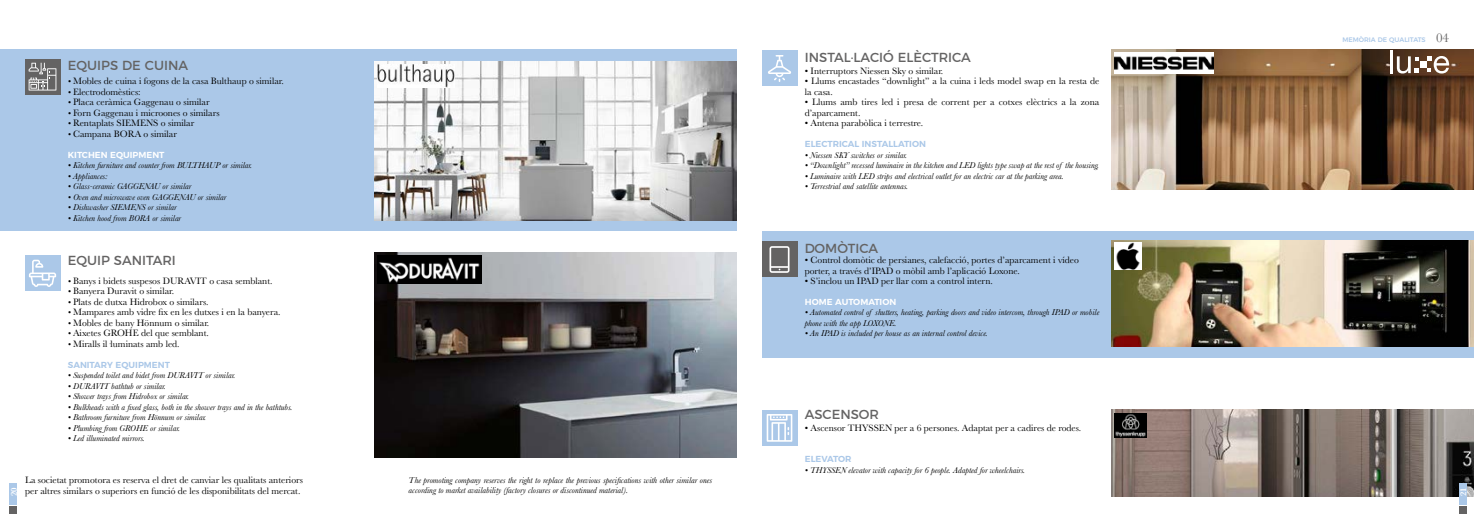
<style>
.page{position:relative;width:1474px;height:521px;background:#fff}
.page>*{position:absolute;margin:0;border:0;box-sizing:border-box;transform-origin:0 0}
.t1{font:13.12px "Montserrat";color:#646363}
.t2{font:9.62px/10.5px "Baskerville";color:#000}
.t3{font:italic 8.75px/10.5px "Baskerville";color:#000}
.t4{font:600 8.75px "Montserrat";color:#abc8e8}
.t5{font:600 8.75px "Montserrat";color:#fff}
.t6{font:600 8.75px "Baskerville";color:#fff}
.t7{font:500 6.56px "Montserrat";color:#abc8e8}
.s1{font-style:italic;font-size:8.75px}
.s2{font-family:"Baskerville";font-weight:400;font-size:13.12px;color:#646363}
</style>
<div class="page">
<div style="left:0;top:50px;width:737px;height:181px;background:#abc8e8"></div>
<img style="left:375px;top:252px;width:362px;height:205px">
<img style="left:375px;top:62px;width:362px;height:159px">
<div style="left:25px;top:256px;width:35px;height:35px;background:#abc8e8"></div>
<div style="left:25px;top:59px;width:35px;height:35px;background:#646363"></div>
<img style="left:377px;top:64px;width:78px;height:24px">
<img style="left:377px;top:256px;width:104px;height:28px">
<svg style="left:29px;top:260px;width:27px;height:27px"></svg>
<svg style="left:29px;top:63px;width:27px;height:28px"></svg>
<img style="left:1111px;top:50px;width:362px;height:139px">
<img style="left:1111px;top:410px;width:362px;height:86px">
<div style="left:761px;top:231px;width:712px;height:126px;background:#abc8e8"></div>
<img style="left:1111px;top:240px;width:362px;height:107px">
<div style="left:761px;top:51px;width:36px;height:35px;background:#abc8e8"></div>
<div style="left:761px;top:241px;width:36px;height:36px;background:#646363"></div>
<div style="left:761px;top:410px;width:36px;height:35px;background:#abc8e8"></div>
<img style="left:1114px;top:53px;width:99px;height:20px">
<img style="left:1114px;top:242px;width:27px;height:27px">
<img style="left:1114px;top:413px;width:32px;height:25px">
<svg style="left:768px;top:55px;width:23px;height:27px"></svg>
<svg style="left:769px;top:246px;width:20px;height:27px"></svg>
<svg style="left:766px;top:414px;width:26px;height:28px"></svg>
<div style="left:1458px;top:483px;width:8px;height:21px;background:#abc8e8"></div>
<div style="left:1458px;top:506px;width:8px;height:8px;background:#646363"></div>
<div style="left:9px;top:483px;width:8px;height:21px;background:#abc8e8"></div>
<div style="left:9px;top:506px;width:8px;height:8px;background:#646363"></div>
<hr style="left:1389px;top:50px;width:3px;height:23px;background:#fff">
<svg style="left:1426px;top:56px;width:23px;height:17px"></svg>
<svg style="left:1396px;top:56px;width:22px;height:18px"></svg>
<div style="left:1419px;top:61px;width:7px;height:7px;background:#fff"></div>
<h1 class="t1" style="left:68px;top:55px;width:122px">EQUIPS DE CUINA</h1>
<p class="t2" style="left:68px;top:76px;width:217px"><span class="s1">•</span> Mobles de cuina i fogons de la casa Bulthaup o similar.</p>
<p class="t2" style="left:68px;top:86px;width:74px"><span class="s1">•</span> Electrodomèstics:</p>
<p class="t2" style="left:68px;top:97px;width:143px"><span class="s1">•</span> Placa ceràmica Gaggenau o similar</p>
<p class="t2" style="left:68px;top:107px;width:153px"><span class="s1">•</span> Forn Gaggenau i microones o similars</p>
<p class="t2" style="left:68px;top:118px;width:128px"><span class="s1">•</span> Rentaplats SIEMENS o similar</p>
<p class="t2" style="left:68px;top:128px;width:111px"><span class="s1">•</span> Campana BORA o similar</p>
<p class="t5" style="left:68px;top:147px;width:98px">KITCHEN EQUIPMENT</p>
<p class="t3" style="left:68px;top:160px;width:186px">• Kitchen furniture and counter from BULTHAUP or similar.</p>
<p class="t3" style="left:68px;top:170px;width:41px">• Appliances:</p>
<p class="t3" style="left:68px;top:181px;width:125px">• Glass-ceramic GAGGENAU or similar</p>
<p class="t3" style="left:68px;top:191px;width:160px">• Oven and microwave oven GAGGENAU or similar</p>
<p class="t3" style="left:68px;top:202px;width:110px">• Dishwasher SIEMENS or similar</p>
<p class="t3" style="left:68px;top:212px;width:115px">• Kitchen hood from BORA or similar</p>
<h1 class="t1" style="left:68px;top:250px;width:110px">EQUIP SANITARI</h1>
<p class="t2" style="left:68px;top:275px;width:206px"><span class="s1">•</span> Banys i bidets suspesos DURAVIT o casa semblant.</p>
<p class="t2" style="left:68px;top:286px;width:108px"><span class="s1">•</span> Banyera Duravit o similar.</p>
<p class="t2" style="left:68px;top:296px;width:142px"><span class="s1">•</span> Plats de dutxa Hidrobox o similars.</p>
<p class="t2" style="left:68px;top:307px;width:214px"><span class="s1">•</span> Mampares amb vidre fix en les dutxes i en la banyera.</p>
<p class="t2" style="left:68px;top:317px;width:143px"><span class="s1">•</span> Mobles de bany Hönnum o similar.</p>
<p class="t2" style="left:68px;top:328px;width:143px"><span class="s1">•</span> Aixetes GROHE del que semblant.</p>
<p class="t2" style="left:68px;top:338px;width:113px"><span class="s1">•</span> Miralls il·luminats amb led.</p>
<p class="t4" style="left:68px;top:357px;width:104px">SANITARY EQUIPMENT</p>
<p class="t3" style="left:68px;top:370px;width:169px">• Suspended toilet and bidet from DURAVIT or similar.</p>
<p class="t3" style="left:68px;top:380px;width:100px">• DURAVIT bathtub or similar.</p>
<p class="t3" style="left:68px;top:391px;width:123px">• Shower trays from Hidrobox or similar.</p>
<p class="t3" style="left:68px;top:401px;width:226px">• Bulkheads with a fixed glass, both in the shower trays and in the bathtubs.</p>
<p class="t3" style="left:68px;top:412px;width:140px">• Bathroom furniture from Hönnum or similar.</p>
<p class="t3" style="left:68px;top:422px;width:114px">• Plumbing from GROHE or similar.</p>
<p class="t3" style="left:68px;top:433px;width:79px">• Led illuminated mirrors.</p>
<h1 class="t1" style="left:804px;top:47px;width:168px">INSTAL·LACIÓ ELÈCTRICA</h1>
<p class="t2" style="left:804px;top:65px;width:140px">• Interruptors Niessen Sky o similar.</p>
<p class="t2" style="left:804px;top:76px;width:296px">• Llums encastades “downlight” a la cuina i leds model swap en la resta de la casa.</p>
<p class="t2" style="left:804px;top:97px;width:296px">• Llums amb tires led i presa de corrent per a cotxes elèctrics a la zona d’aparcament.</p>
<p class="t2" style="left:804px;top:118px;width:120px">• Antena parabòlica i terrestre.</p>
<p class="t4" style="left:804px;top:137px;width:123px">ELECTRICAL INSTALLATION</p>
<p class="t3" style="left:804px;top:149px;width:104px">• Niessen SKY switches or similar.</p>
<p class="t3" style="left:804px;top:160px;width:296px">• “Downlight” recessed luminaire in the kitchen and LED lights type swap at the rest of the housing.</p>
<p class="t3" style="left:804px;top:170px;width:260px">• Luminaire with LED strips and electrical outlet for an electric car at the parking area.</p>
<p class="t3" style="left:804px;top:181px;width:105px">• Terrestrial and satellite antennas.</p>
<h1 class="t1" style="left:804px;top:238px;width:75px">DOMÒTICA</h1>
<p class="t2" style="left:804px;top:255px;width:275px">• Control domòtic de persianes, calefacció, portes d’aparcament i vídeo porter, a través d’IPAD o mòbil amb l’aplicació Loxone.</p>
<p class="t2" style="left:804px;top:276px;width:189px">• S’inclou un IPAD per llar com a control intern.</p>
<p class="t5" style="left:804px;top:294px;width:93px">HOME AUTOMATION</p>
<p class="t3" style="left:804px;top:307px;width:296px">• Automated control of shutters, heating, parking doors and video intercom, through IPAD or mobile phone with the app LOXONE.</p>
<p class="t3" style="left:804px;top:328px;width:185px">• An IPAD is included per house as an internal control device.</p>
<h1 class="t1" style="left:804px;top:404px;width:76px">ASCENSOR</h1>
<p class="t2" style="left:804px;top:422px;width:278px">• Ascensor THYSSEN per a 6 persones. Adaptat per a cadires de rodes.</p>
<p class="t7" style="left:1342px;top:34px;width:108px">MEMÒRIA DE QUALITATS <span class="s2">04</span></p>
<p class="t4" style="left:804px;top:452px;width:48px">ELEVATOR</p>
<p class="t3" style="left:804px;top:464px;width:222px">• THYSSEN elevator with capacity for 6 people. Adapted for wheelchairs.</p>
<p class="t2" style="left:25px;top:475px;width:279px">La societat promotora es reserva el dret de canviar les qualitats anteriors per altres similars o superiors en funció de les disponibilitats del mercat.</p>
<p class="t3" style="left:408px;top:475px;width:305px">The promoting company reserves the right to replace the previous specifications with other similar ones according to market availability (factory closures or discontinued material).</p>
<p class="t6" style="left:8px;top:496px;width:10px;rotate:-90deg">20</p>
<p class="t6" style="left:1456px;top:496px;width:10px;rotate:-90deg">21</p>
</div>
